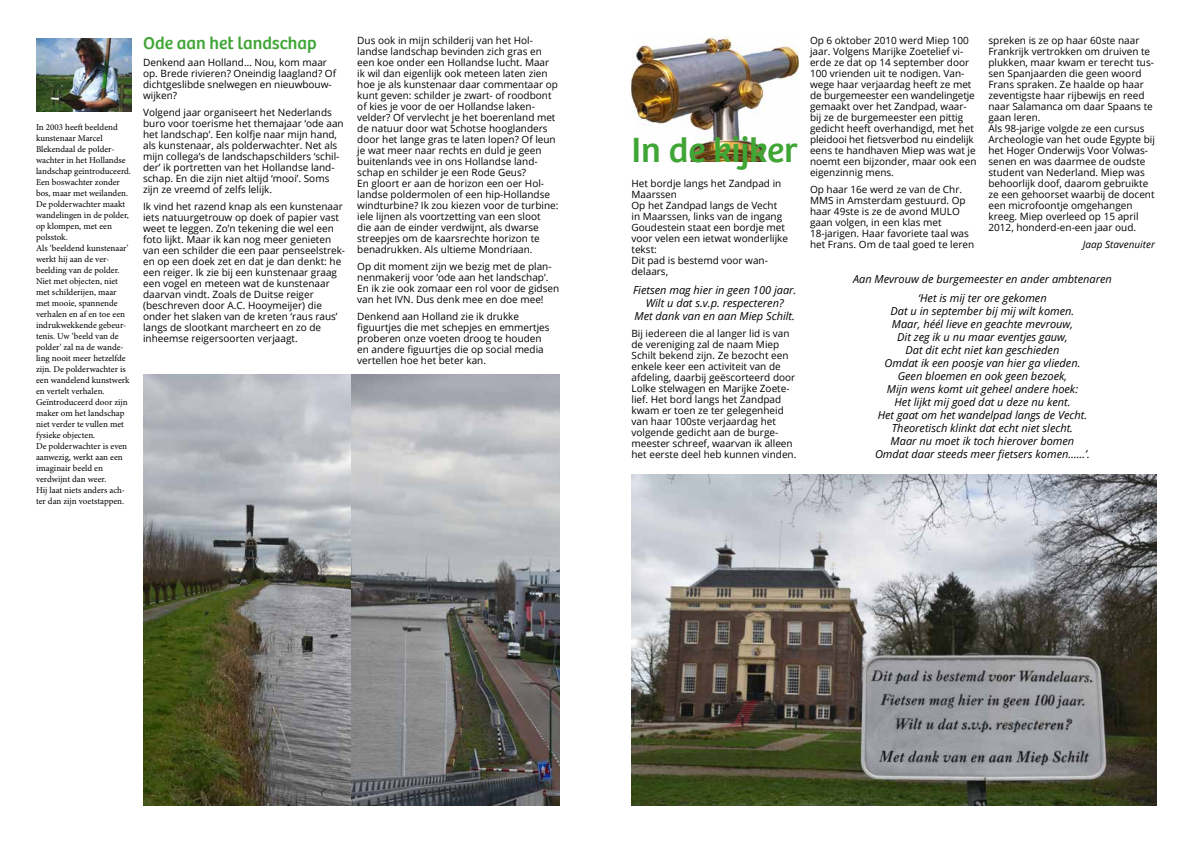
<style>
.page{position:relative;width:1191px;height:842px;background:#fff}
.page>*{position:absolute;margin:0;border:0;box-sizing:border-box;transform-origin:0 0}
.t1{font:36px "Bree";color:#3fa535}
.t2{font:18px "Bree";color:#3fa535}
.t3{font:italic 11px/13px "Open Sans";color:#000;text-align:center}
.t4{font:10px/11px "Open Sans";color:#000}
.t5{font:italic 10px "Open Sans";color:#000}
.t6{font:9px/11px "Minion Pro";color:#000}
</style>
<div class="page">
<img style="left:36px;top:39px;width:95px;height:72px">
<img style="left:631px;top:36px;width:167px;height:125px">
<img style="left:631px;top:475px;width:525px;height:331px">
<img style="left:143px;top:375px;width:208px;height:431px">
<img style="left:351px;top:375px;width:208px;height:431px">
<p class="t6" style="left:36px;top:122px;width:96px">In 2003 heeft beeldend kunstenaar Marcel<br>Blekendaal de polder&shy;wachter in het Hollandse landschap geintroduceerd.<br>Een boswachter zonder bos, maar met weilanden.<br>De polderwachter maakt wandelingen in de polder, op klompen, met een polsstok.<br>Als ‘beeldend kunstenaar’ werkt hij aan de ver&shy;beelding van de polder.<br>Niet met objecten, niet met schilderijen, maar met mooie, spannende verhalen en af en toe een indrukwekkende gebeur&shy;tenis. Uw ‘beeld van de polder’ zal na de wande&shy;ling nooit meer hetzelfde zijn. De polderwachter is een wandelend kunstwerk en vertelt verhalen.<br>Geïntroduceerd door zijn maker om het landschap niet verder te vullen met fysieke objecten.<br>De polderwachter is even aanwezig, werkt aan een imaginair beeld en verdwijnt dan weer.<br>Hij laat niets anders ach&shy;ter dan zijn voetstappen.</p>
<h2 class="t2" style="left:143px;top:33px;width:175px">Ode aan het landschap</h2>
<p class="t4" style="left:143px;top:57px;width:194px">Denkend aan Holland… Nou, kom maar op. Brede rivieren? Oneindig laagland? Of dichtgeslibde snelwegen en nieuwbouw&shy;wijken?</p>
<p class="t4" style="left:143px;top:107px;width:202px">Volgend jaar organiseert het Nederlands buro voor toerisme het themajaar ‘ode aan het landschap’. Een kolfje naar mijn hand, als kunstenaar, als polderwachter. Net als mijn collega’s de landschapschilders ‘schil&shy;der’ ik portretten van het Hollandse land&shy;schap. En die zijn niet altijd ‘mooi’. Soms zijn ze vreemd of zelfs lelijk.</p>
<p class="t4" style="left:143px;top:201px;width:204px">Ik vind het razend knap als een kunstenaar iets natuurgetrouw op doek of papier vast weet te leggen. Zo’n tekening die wel een foto lijkt. Maar ik kan nog meer genieten van een schilder die een paar penseelstrek&shy;en op een doek zet en dat je dan denkt: he een reiger. Ik zie bij een kunstenaar graag een vogel en meteen wat de kunstenaar daarvan vindt. Zoals de Duitse reiger (beschreven door A.C. Hooymeijer) die onder het slaken van de kreten ‘raus raus’ langs de slootkant marcheert en zo de inheemse reigersoorten verjaagt.</p>
<p class="t4" style="left:357px;top:34px;width:203px">Dus ook in mijn schilderij van het Hol&shy;landse landschap bevinden zich gras en een koe onder een Hollandse lucht. Maar ik wil dan eigenlijk ook meteen laten zien hoe je als kunstenaar daar commentaar op kunt geven: schilder je zwart- of roodbont of kies je voor de oer Hollandse laken&shy;velder? Of vervlecht je het boerenland met de natuur door wat Schotse hooglanders door het lange gras te laten lopen? Of leun je wat meer naar rechts en duld je geen buitenlands vee in ons Hollandse land&shy;schap en schilder je een Rode Geus?<br>En gloort er aan de horizon een oer Hol&shy;landse poldermolen of een hip-Hollandse windturbine? Ik zou kiezen voor de turbine: iele lijnen als voortzetting van een sloot<br>die aan de einder verdwijnt, als dwarse streepjes om de kaarsrechte horizon te benadrukken. Als ultieme Mondriaan.</p>
<p class="t4" style="left:357px;top:260px;width:203px">Op dit moment zijn we bezig met de plan&shy;nenmakerij voor ‘ode aan het landschap’.<br>En ik zie ook zomaar een rol voor de gidsen van het IVN. Dus denk mee en doe mee!</p>
<p class="t4" style="left:357px;top:310px;width:194px">Denkend aan Holland zie ik drukke figuurtjes die met schepjes en emmertjes proberen onze voeten droog te houden en andere figuurtjes die op social media vertellen hoe het beter kan.</p>
<h1 class="t1" style="left:631px;top:129px;width:168px">In de kijker</h1>
<p class="t4" style="left:631px;top:177px;width:158px">Het bordje langs het Zandpad in<br>Maarssen<br>Op het Zandpad langs de Vecht in Maarssen, links van de ingang<br>Goudestein staat een bordje met voor velen een ietwat wonderlijke tekst:<br>Dit pad is bestemd voor wan&shy;delaars,</p>
<p class="t3" style="left:633px;top:283px;width:165px">Fietsen mag hier in geen 100 jaar.<br>Wilt u dat s.v.p. respecteren?<br>Met dank van en aan Miep Schilt.</p>
<p class="t4" style="left:631px;top:327px;width:166px">Bij iedereen die al langer lid is van de vereniging zal de naam Miep Schilt bekend zijn. Ze bezocht een enkele keer een activiteit van de afdeling, daarbij geëscorteerd door Lolke stelwagen en Marijke Zoete&shy;lief. Het bord langs het Zandpad kwam er toen ze ter gelegenheid van haar 100ste verjaardag het volgende gedicht aan de burge&shy;meester schreef, waarvan ik alleen het eerste deel heb kunnen vinden.</p>
<p class="t4" style="left:810px;top:34px;width:168px">Op 6 oktober 2010 werd Miep 100 jaar. Volgens Marijke Zoetelief vi&shy;erde ze dat op 14 september door<br>100 vrienden uit te nodigen. Van&shy;wege haar verjaardag heeft ze met de burgemeester een wandelingetje gemaakt over het Zandpad, waar&shy;bij ze de burgemeester een pittig gedicht heeft overhandigd, met het pleidooi het fietsverbod nu eindelijk eens te handhaven Miep was wat je noemt een bijzonder, maar ook een eigenzinnig mens.</p>
<p class="t4" style="left:810px;top:183px;width:166px">Op haar 16e werd ze van de Chr.<br>MMS in Amsterdam gestuurd. Op haar 49ste is ze de avond MULO gaan volgen, in een klas met<br>18-jarigen. Haar favoriete taal was het Frans. Om de taal goed te leren</p>
<p class="t4" style="left:988px;top:34px;width:168px">spreken is ze op haar 60ste naar<br>Frankrijk vertrokken om druiven te plukken, maar kwam er terecht tus&shy;sen Spanjaarden die geen woord<br>Frans spraken. Ze haalde op haar zeventigste haar rijbewijs en reed naar Salamanca om daar Spaans te gaan leren.<br>Als 98-jarige volgde ze een cursus<br>Archeologie van het oude Egypte bij het Hoger Onderwijs Voor Volwas&shy;senen en was daarmee de oudste student van Nederland. Miep was behoorlijk doof, daarom gebruikte ze een gehoorset waarbij de docent een microfoontje omgehangen kreeg. Miep overleed op 15 april<br>2012, honderd-en-een jaar oud.</p>
<p class="t5" style="left:1083px;top:237px;width:74px">Jaap Stavenuiter</p>
<p class="t3" style="left:853px;top:269px;width:260px;line-height:19px">Aan Mevrouw de burgemeester en ander ambtenaren ‘Het is mij ter ore gekomen</p>
<p class="t3" style="left:875px;top:304px;width:216px">Dat u in september bij mij wilt komen.<br>Maar, héél lieve en geachte mevrouw,<br>Dit zeg ik u nu maar eventjes gauw,<br>Dat dit echt niet kan geschieden<br>Omdat ik een poosje van hier ga vlieden.<br>Geen bloemen en ook geen bezoek,<br>Mijn wens komt uit geheel andere hoek:<br>Het lijkt mij goed dat u deze nu kent.<br>Het gaat om het wandelpad langs de Vecht.<br>Theoretisch klinkt dat echt niet slecht.<br>Maar nu moet ik toch hierover bomen Omdat daar steeds meer fietsers komen……’.</p>
</div>
